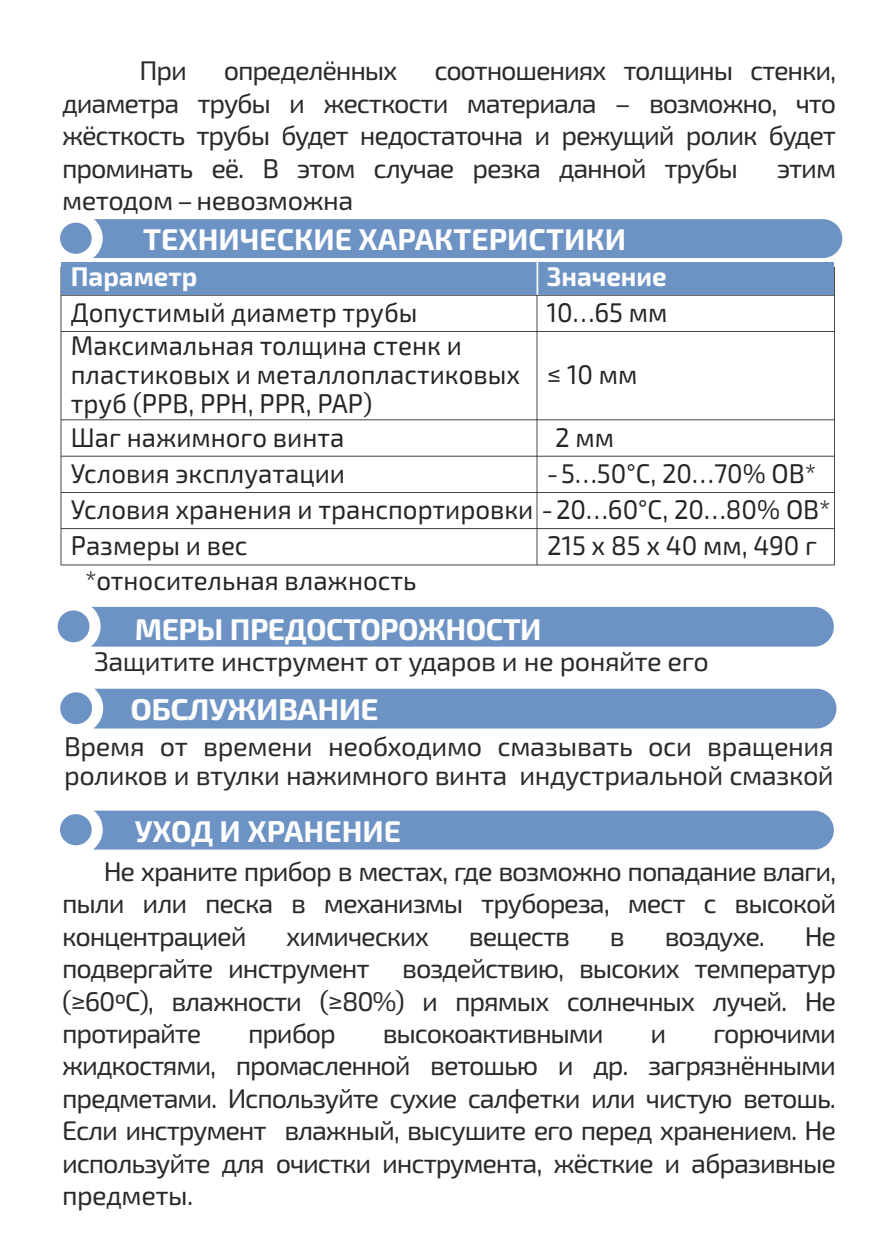
<style>
.page{position:relative;width:893px;height:1259px;background:#fff}
.page>*{position:absolute;margin:0;border:0;box-sizing:border-box;transform-origin:0 0}
.t1{font:700 30px "Exo 2.0";color:#fefefe}
.t2{font:700 30px "Exo 2.0";letter-spacing:-.02em;color:#fefefe}
.t3{font:700 30px "Exo 2.0";letter-spacing:-.02em;color:#fefefe;scale:1.05 1}
.t4{font:27px/32.4px "Exo 2.0";letter-spacing:-.04em;color:#2b2a29;text-align:justify}
.t5{font:27px/29.1px "Exo 2.0";color:#262524;scale:.96 1}
.t6{font:27px/29.1px "Exo 2.0";letter-spacing:-.02em;color:#2b2a29}
.t7{font:700 27px "Exo 2.0";color:#fefefe;scale:.96 1}
</style>
<div class="page">
<div style="left:60px;top:219px;width:782px;height:39px;background:#6d93c5"></div>
<div style="left:58px;top:607px;width:776px;height:39px;background:#6d93c5"></div>
<div style="left:60px;top:810px;width:774px;height:39px;background:#6d93c5"></div>
<div style="left:60px;top:689px;width:776px;height:39px;background:#6d93c5"></div>
<svg style="left:61px;top:267px;width:774px;height:298px"></svg>
<div style="left:61px;top:262px;width:773px;height:33px;background:#6d93c5"></div>
<hr style="left:537px;top:262px;width:1px;height:33px;background:#fefefe">
<p class="t4" style="left:140px;top:57px;width:49px">При</p>
<p class="t4" style="left:224px;top:57px;width:175px">определённых</p>
<p class="t4" style="left:62px;top:57px;width:776px;text-indent:372px">соотношениях толщины стенки, диаметра трубы и жесткости материала – возможно, что жёсткость трубы будет недостаточна и режущий ролик будет проминать её. В этом случае резка данной трубы</p>
<p class="t4" style="left:777px;top:155px;width:61px">этим</p>
<p class="t6" style="left:62px;top:189px;width:293px">методом – невозможна</p>
<p class="t1" style="left:143px;top:229px;width:484px">ТЕХНИЧЕСКИЕ ХАРАКТЕРИСТИКИ</p>
<p class="t7" style="left:71px;top:267px;width:133px">Параметр</p>
<p class="t7" style="left:547px;top:267px;width:126px">Значение</p>
<p class="t5" style="left:71px;top:301px;width:363px">Допустимый диаметр трубы</p>
<p class="t5" style="left:547px;top:301px;width:127px">10…65 мм</p>
<p class="t5" style="left:71px;top:334px;width:470px">Максимальная толщина стенк и пластиковых и металлопластиковых труб (PPB, PPH, PPR, PAP)</p>
<p class="t5" style="left:547px;top:362px;width:96px">≤ 10 мм</p>
<p class="t5" style="left:71px;top:425px;width:286px">Шаг нажимного винта</p>
<p class="t5" style="left:555px;top:425px;width:63px">2 мм</p>
<p class="t5" style="left:71px;top:461px;width:287px">Условия эксплуатации</p>
<p class="t5" style="left:71px;top:458px;width:793px;line-height:36.3px;text-indent:476px">-5…50°С, 20…70% ОВ*<br>Условия хранения и транспортировки -20…60°С, 20…80% ОВ*<br>Размеры и вес</p>
<p class="t5" style="left:547px;top:534px;width:283px">215 х 85 х 40 мм, 490 г</p>
<p class="t5" style="left:85px;top:568px;width:347px">*относительная влажность</p>
<p class="t2" style="left:135px;top:619px;width:408px">МЕРЫ ПРЕДОСТОРОЖНОСТИ</p>
<p class="t6" style="left:94px;top:650px;width:616px">Защитите инструмент от ударов и не роняйте его</p>
<p class="t3" style="left:130px;top:699px;width:238px">ОБСЛУЖИВАНИЕ</p>
<p class="t6" style="left:64px;top:735px;width:771px">Время от времени необходимо смазывать оси вращения роликов и втулки нажимного винта индустриальной смазкой</p>
<p class="t1" style="left:135px;top:821px;width:268px">УХОД И ХРАНЕНИЕ</p>
<p class="t4" style="left:62px;top:858px;width:776px;text-indent:42px">Не храните прибор в местах, где возможно попадание влаги, пыли или песка в механизмы трубореза, мест с высокой концентрацией</p>
<p class="t4" style="left:62px;top:922px;width:776px;text-indent:743px">Не подвергайте инструмент воздействию, высоких температур (≥60ºС), влажности (≥80%) и прямых солнечных лучей. Не протирайте</p>
<p class="t4" style="left:286px;top:922px;width:144px">химических</p>
<p class="t4" style="left:469px;top:922px;width:103px">веществ</p>
<p class="t4" style="left:610px;top:922px;width:16px">в</p>
<p class="t4" style="left:665px;top:922px;width:102px">воздухе.</p>
<p class="t4" style="left:248px;top:1020px;width:89px">прибор</p>
<p class="t4" style="left:383px;top:1020px;width:222px">высокоактивными</p>
<p class="t4" style="left:651px;top:1020px;width:17px">и</p>
<p class="t4" style="left:62px;top:1020px;width:776px;text-indent:651px">горючими жидкостями, промасленной ветошью и др. загрязнёнными предметами. Используйте сухие салфетки или чистую ветошь.<br>Если инструмент влажный, высушите его перед хранением. Не используйте для очистки инструмента, жёсткие и абразивные предметы.</p>
</div>
